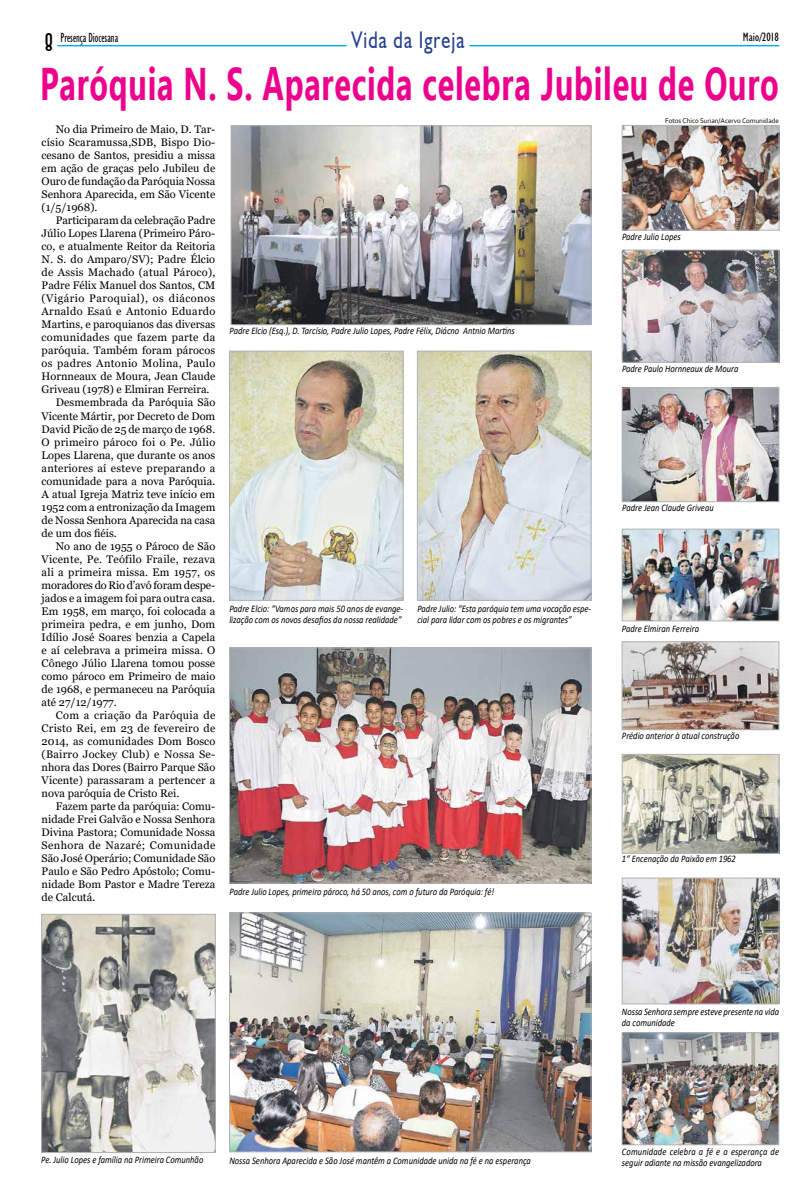
<style>
.page{position:relative;width:794px;height:1191px;background:#fff}
.page>*{position:absolute;margin:0;border:0;box-sizing:border-box;transform-origin:0 0}
.t1{font:700 45.8px "Ebrima";letter-spacing:.025em;color:#ec008c;scale:.67 1}
.t2{font:24px "Humanist 521 BT";letter-spacing:.06em;color:#25408f;scale:.76 1}
.t3{font:24px "Anastasia";color:#000}
.t4{font:condensed 13.3px "Humanist 521 BT";color:#000;scale:.78 1}
.t5{font:condensed 12px "Humanist 521 BT";color:#000}
.t6{font:11px/13px "Georgia";color:#000;text-align:justify}
.t7{font:11px "Georgia";letter-spacing:.02em;color:#000}
.t8{font:11px "Georgia";letter-spacing:.025em;color:#000}
.t9{font:11px "Georgia";letter-spacing:.03em;color:#000}
.t10{font:11px "Georgia";letter-spacing:.04em;color:#000}
.t11{font:italic 10px/11px "Calibri";color:#000;scale:.85 1}
.t12{font:7px "Corbel";color:#000}
</style>
<div class="page">
<svg style="left:58px;top:45px;width:721px;height:1px"></svg>
<div style="left:346px;top:30px;width:123px;height:20px;background:#fff"></div>
<img style="left:624px;top:756px;width:153px;height:95px">
<div style="left:622px;top:754px;width:157px;height:99px;border:1px solid #b1b4b6"></div>
<img style="left:624px;top:643px;width:153px;height:85px">
<div style="left:622px;top:641px;width:157px;height:89px;border:1px solid #b1b4b6"></div>
<img style="left:624px;top:390px;width:153px;height:110px">
<div style="left:622px;top:388px;width:157px;height:114px;border:1px solid #b1b4b6"></div>
<img style="left:624px;top:880px;width:153px;height:122px">
<div style="left:622px;top:878px;width:157px;height:126px;border:1px solid #b1b4b6"></div>
<img style="left:624px;top:252px;width:153px;height:108px">
<div style="left:622px;top:250px;width:157px;height:112px;border:1px solid #b1b4b6"></div>
<img style="left:624px;top:531px;width:153px;height:88px">
<div style="left:622px;top:529px;width:157px;height:92px;border:1px solid #b1b4b6"></div>
<img style="left:624px;top:127px;width:153px;height:101px">
<div style="left:622px;top:125px;width:157px;height:105px;border:1px solid #b1b4b6"></div>
<img style="left:419px;top:353px;width:170px;height:245px">
<div style="left:417px;top:351px;width:174px;height:249px;border:1px solid #b1b4b6"></div>
<img style="left:231px;top:353px;width:170px;height:245px">
<div style="left:229px;top:351px;width:174px;height:249px;border:1px solid #b1b4b6"></div>
<img style="left:43px;top:916px;width:170px;height:234px">
<div style="left:41px;top:914px;width:174px;height:238px;border:1px solid #b1b4b6"></div>
<img style="left:231px;top:649px;width:358px;height:232px">
<div style="left:229px;top:647px;width:362px;height:236px;border:1px solid #b1b4b6"></div>
<img style="left:231px;top:914px;width:358px;height:236px">
<div style="left:229px;top:912px;width:362px;height:240px;border:1px solid #b1b4b6"></div>
<img style="left:233px;top:128px;width:356px;height:195px">
<div style="left:231px;top:126px;width:360px;height:199px;border:1px solid #b1b4b6"></div>
<img style="left:624px;top:1034px;width:153px;height:109px">
<div style="left:622px;top:1032px;width:157px;height:113px;border:1px solid #b1b4b6"></div>
<h2 class="t2" style="left:351px;top:25px;width:150px">Vida da Igreja</h2>
<p class="t4" style="left:61px;top:29px;width:75px">Presença Diocesana</p>
<h2 class="t3" style="left:44px;top:29px;width:10px">8</h2>
<p class="t5" style="left:743px;top:30px;width:37px">Maio/2018</p>
<h1 class="t1" style="left:40px;top:50px;width:1104px">Paróquia N. S. Aparecida celebra Jubileu de Ouro</h1>
<p class="t6" style="left:42px;top:123px;width:175px;text-indent:14px">No dia Primeiro de Maio, D. Tar&shy;císio Scaramussa,SDB, Bispo Dio&shy;cesano de Santos, presidiu a missa em ação de graças pelo Jubileu de Ouro de fundação da Paróquia Nossa Senhora Aparecida, em São Vicente (1/5/1968).</p>
<p class="t6" style="left:56px;top:214px;width:161px">Participaram da celebração Padre</p>
<p class="t6" style="left:42px;top:227px;width:175px">Júlio Lopes Llarena (Primeiro Páro-</p>
<p class="t6" style="left:42px;top:240px;width:175px">co, e atualmente Reitor da Reitoria</p>
<p class="t6" style="left:42px;top:253px;width:175px">N. S. do Amparo/SV); Padre Élcio</p>
<p class="t7" style="left:42px;top:266px;width:175px">de Assis Machado (atual Pároco),</p>
<p class="t6" style="left:42px;top:279px;width:175px">Padre Félix Manuel dos Santos, CM</p>
<p class="t10" style="left:42px;top:292px;width:175px">(Vigário Paroquial), os diáconos</p>
<p class="t8" style="left:42px;top:305px;width:175px">Arnaldo Esaú e Antonio Eduardo</p>
<p class="t6" style="left:42px;top:318px;width:175px">Martins, e paroquianos das diversas</p>
<p class="t8" style="left:42px;top:331px;width:175px">comunidades que fazem parte da</p>
<p class="t6" style="left:42px;top:344px;width:175px">paróquia. Também foram párocos</p>
<p class="t9" style="left:42px;top:357px;width:175px">os padres Antonio Molina, Paulo</p>
<p class="t6" style="left:42px;top:370px;width:175px">Hornneaux de Moura, Jean Claude</p>
<p class="t6" style="left:42px;top:383px;width:169px">Griveau (1978) e Elmiran Ferreira.</p>
<p class="t6" style="left:56px;top:396px;width:161px">Desmembrada da Paróquia São</p>
<p class="t6" style="left:42px;top:409px;width:175px">Vicente Mártir, por Decreto de Dom</p>
<p class="t6" style="left:42px;top:422px;width:175px">David Picão de 25 de março de 1968.</p>
<p class="t7" style="left:42px;top:435px;width:175px">O primeiro pároco foi o Pe. Júlio</p>
<p class="t6" style="left:42px;top:448px;width:175px">Lopes Llarena, que durante os anos</p>
<p class="t7" style="left:42px;top:461px;width:175px">anteriores aí esteve preparando a</p>
<p class="t6" style="left:42px;top:474px;width:175px">comunidade para a nova Paróquia.</p>
<p class="t6" style="left:42px;top:487px;width:175px">A atual Igreja Matriz teve início em</p>
<p class="t6" style="left:42px;top:500px;width:175px">1952 com a entronização da Imagem</p>
<p class="t6" style="left:42px;top:513px;width:175px">de Nossa Senhora Aparecida na casa</p>
<p class="t6" style="left:42px;top:526px;width:77px">de um dos fiéis.</p>
<p class="t6" style="left:56px;top:539px;width:161px">No ano de 1955 o Pároco de São</p>
<p class="t7" style="left:42px;top:552px;width:175px">Vicente, Pe. Teófilo Fraile, rezava</p>
<p class="t7" style="left:42px;top:565px;width:175px">ali a primeira missa. Em 1957, os</p>
<p class="t6" style="left:42px;top:578px;width:175px">moradores do Rio d’avó foram despe-</p>
<p class="t6" style="left:42px;top:591px;width:175px">jados e a imagem foi para outra casa.</p>
<p class="t6" style="left:42px;top:604px;width:175px">Em 1958, em março, foi colocada a</p>
<p class="t6" style="left:42px;top:617px;width:175px">primeira pedra, e em junho, Dom</p>
<p class="t6" style="left:42px;top:630px;width:175px">Idílio José Soares benzia a Capela</p>
<p class="t6" style="left:42px;top:643px;width:175px">e aí celebrava a primeira missa. O</p>
<p class="t6" style="left:42px;top:656px;width:175px">Cônego Júlio Llarena tomou posse</p>
<p class="t6" style="left:42px;top:669px;width:175px">como pároco em Primeiro de maio</p>
<p class="t6" style="left:42px;top:682px;width:175px">de 1968, e permaneceu na Paróquia</p>
<p class="t6" style="left:42px;top:695px;width:77px">até 27/12/1977.</p>
<p class="t9" style="left:56px;top:708px;width:161px">Com a criação da Paróquia de</p>
<p class="t7" style="left:42px;top:721px;width:175px">Cristo Rei, em 23 de fevereiro de</p>
<p class="t6" style="left:42px;top:734px;width:175px">2014, as comunidades Dom Bosco</p>
<p class="t8" style="left:42px;top:747px;width:175px">(Bairro Jockey Club) e Nossa Se-</p>
<p class="t6" style="left:42px;top:760px;width:175px">nhora das Dores (Bairro Parque São</p>
<p class="t6" style="left:42px;top:773px;width:175px">Vicente) parassaram a pertencer a</p>
<p class="t6" style="left:42px;top:786px;width:139px">nova paróquia de Cristo Rei.</p>
<p class="t6" style="left:56px;top:799px;width:161px">Fazem parte da paróquia: Comu-</p>
<p class="t6" style="left:42px;top:812px;width:175px">nidade Frei Galvão e Nossa Senhora</p>
<p class="t6" style="left:42px;top:825px;width:175px">Divina Pastora; Comunidade Nossa</p>
<p class="t9" style="left:42px;top:838px;width:175px">Senhora de Nazaré; Comunidade</p>
<p class="t6" style="left:42px;top:851px;width:175px">São José Operário; Comunidade São</p>
<p class="t6" style="left:42px;top:864px;width:175px">Paulo e São Pedro Apóstolo; Comu-</p>
<p class="t6" style="left:42px;top:877px;width:175px">nidade Bom Pastor e Madre Tereza</p>
<p class="t6" style="left:42px;top:890px;width:55px">de Calcutá.</p>
<p class="t12" style="left:665px;top:116px;width:115px">Fotos Chico Surian/Acervo Comunidade</p>
<p class="t11" style="left:622px;top:230px;width:71px">Padre Julio Lopes</p>
<p class="t11" style="left:229px;top:324px;width:337px">Padre Elcio (Esq.), D. Tarcísio, Padre Julio Lopes, Padre Félix, Diácno Antnio Martins</p>
<p class="t11" style="left:622px;top:363px;width:138px">Padre Paulo Hornneaux de Moura</p>
<p class="t11" style="left:622px;top:502px;width:109px">Padre Jean Claude Griveau</p>
<p class="t11" style="left:229px;top:602px;width:206px">Padre Elcio: “Vamos para mais 50 anos de evange&shy;lização com os novos desafios da nossa realidade”</p>
<p class="t11" style="left:417px;top:602px;width:206px">Padre Julio: “Esta paróquia tem uma vocação espe&shy;cial para lidar com os pobres e os migrantes”</p>
<p class="t11" style="left:622px;top:622px;width:92px">Padre Elmiran Ferreira</p>
<p class="t11" style="left:622px;top:729px;width:140px">Prédio anterior à atual construção</p>
<p class="t11" style="left:622px;top:853px;width:136px">1“ Encenação da Paixão em 1962</p>
<p class="t11" style="left:229px;top:885px;width:313px">Padre Julio Lopes, primeiro pároco, há 50 anos, com o futuro da Paróquia: fé!</p>
<p class="t11" style="left:41px;top:1153px;width:192px">Pe. Julio Lopes e família na Primeira Comunhão</p>
<p class="t11" style="left:229px;top:1154px;width:356px">Nossa Senhora Aparecida e São José mantêm a Comunidade unida na fé e na esperança</p>
<p class="t11" style="left:622px;top:1005px;width:186px">Nossa Senhora sempre esteve presente na vida da comunidade</p>
<p class="t11" style="left:622px;top:1145px;width:186px">Comunidade celebra a fé e a esperança de seguir adiante na missão evangelizadora</p>
</div>
